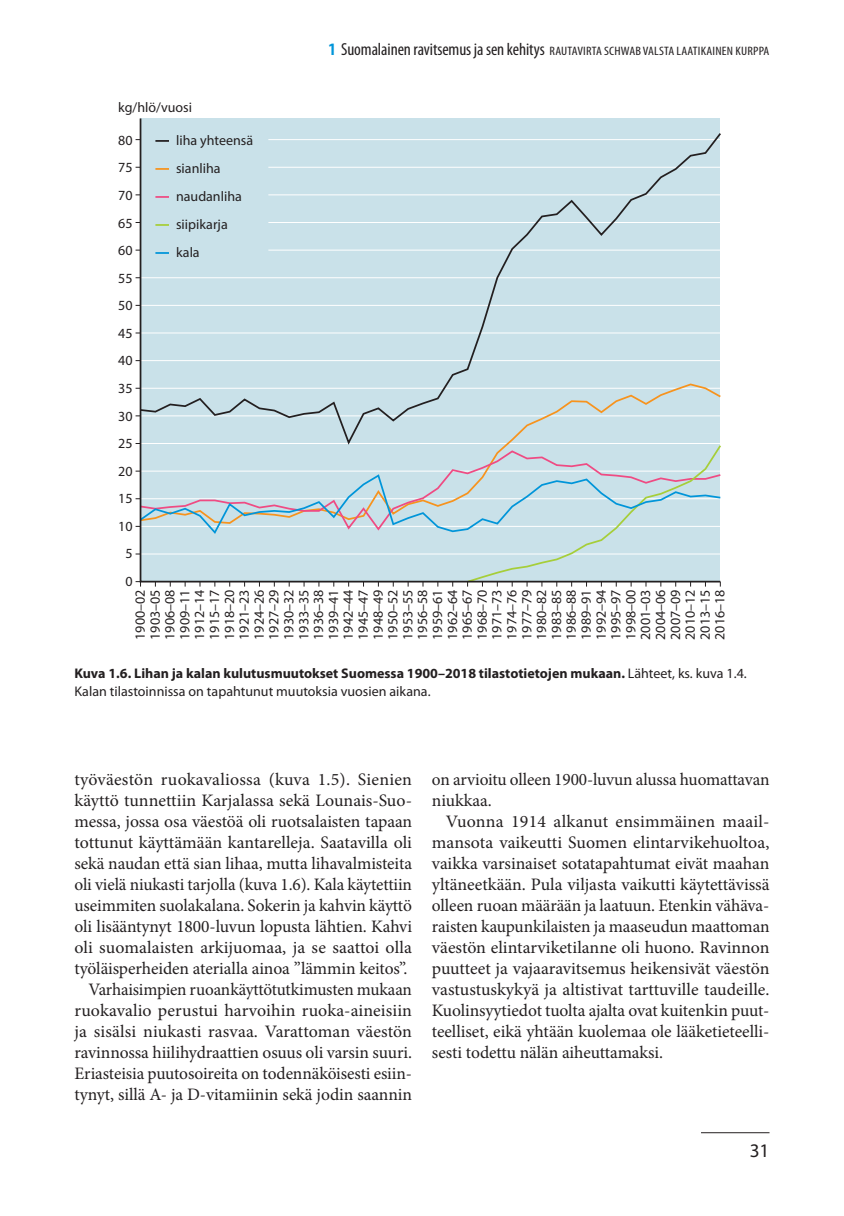
<style>
.page{position:relative;width:844px;height:1216px;background:#fff}
.page>*{position:absolute;margin:0;border:0;box-sizing:border-box;transform-origin:0 0}
.t1{font:19.25px "Myriad Pro";color:#231f20}
.d_leipateksti{font:17.5px/21px "Minion Pro";letter-spacing:-.005em;color:#231f20;text-align:justify}
.t2{font:14px/14.9px "Myriad Pro";color:#231f20}
.d_kuvateksti{font:700 14px/17.5px "Myriad Pro";color:#231f20}
.t3{font:condensed 12.25px "Myriad Pro";letter-spacing:.015em;color:#231f20;scale:1.1 1}
.s1{font-weight:700;font-size:17.5px;color:#0095d9}
.s2{font-size:17.5px}
.s3{font-weight:400}
</style>
<div class="page">
<hr style="left:700px;top:1132px;width:69px;height:1px;background:#231f20">
<svg style="left:139px;top:118px;width:582px;height:465px;background:#c7dee5"></svg>
<p class="t2" style="left:118px;top:100px;width:75px">kg/hlö/vuosi</p>
<p class="t2" style="left:118px;top:126px;width:16px;line-height:27.7px;text-align:center">80<br>75<br>70<br>65<br>60<br>55<br>50<br>45<br>40<br>35<br>30<br>25<br>20<br>15<br>10<br>5<br>0</p>
<p class="t2" style="left:176px;top:126px;width:79px;line-height:28px">liha yhteensä sianliha naudanliha siipikarja kala</p>
<p class="t3" style="left:328px;top:44px;width:402px"><span class="s1">1</span> <span class="s2">Suomalainen ravitsemus ja sen kehitys</span> Rautavirta Schwab Valsta Laatikainen Kurppa</p>
<p class="t2" style="left:132px;top:639px;width:52px;text-align:justify;rotate:-90deg">1900–02<br>1903–05<br>1906–08<br>1909–11<br>1912–14<br>1915–17<br>1918–20<br>1921–23<br>1924–26<br>1927–29<br>1930–32<br>1933–35<br>1936–38<br>1939–41<br>1942–44<br>1945–47<br>1948–49<br>1950–52<br>1953–55<br>1956–58<br>1959–61<br>1962–64<br>1965–67<br>1968–70<br>1971–73<br>1974–76<br>1977–79<br>1980–82<br>1983–85<br>1986–88<br>1989–91<br>1992–94<br>1995–97<br>1998–00<br>2001–03<br>2004–06<br>2007–09<br>2010–12</p>
<p class="t2" style="left:697px;top:639px;width:52px;rotate:-90deg">2013–15<br>2016–18</p>
<p class="d_kuvateksti" style="left:74px;top:664px;width:673px">Kuva 1.6. Lihan ja kalan kulutusmuutokset Suomessa 1900–2018 tilastotietojen mukaan. <span class="s3">Lähteet, ks. kuva 1.4.<br>Kalan tilastoinnissa on tapahtunut muutoksia vuosien aikana.</span></p>
<p class="d_leipateksti" style="left:74px;top:769px;width:339px">työväestön ruokavaliossa (kuva 1.5). Sienien käyttö tunnettiin Karjalassa sekä Lounais-Suo&shy;messa, jossa osa väestöä oli ruotsalaisten tapaan tottunut käyttämään kantarelleja. Saatavilla oli sekä naudan että sian lihaa, mutta lihavalmisteita oli vielä niukasti tarjolla (kuva 1.6). Kala käytettiin useimmiten suolakalana. Sokerin ja kahvin käyttö oli lisääntynyt 1800-luvun lopusta lähtien. Kahvi oli suomalaisten arkijuomaa, ja se saattoi olla työläisperheiden aterialla ainoa ”lämmin keitos”.</p>
<p class="d_leipateksti" style="left:74px;top:979px;width:339px;text-indent:14px">Varhaisimpien ruoankäyttötutkimusten mukaan ruokavalio perustui harvoihin ruoka-aineisiin ja sisälsi niukasti rasvaa. Varattoman väestön ravinnossa hiilihydraattien osuus oli varsin suuri.<br>Eriasteisia puutosoireita on todennäköisesti esiin&shy;tynyt, sillä A- ja D-vitamiinin sekä jodin saannin</p>
<p class="d_leipateksti" style="left:432px;top:769px;width:339px">on arvioitu olleen 1900-luvun alussa huomattavan niukkaa.</p>
<p class="d_leipateksti" style="left:432px;top:811px;width:339px;text-indent:14px">Vuonna 1914 alkanut ensimmäinen maail&shy;mansota vaikeutti Suomen elintarvikehuoltoa, vaikka varsinaiset sotatapahtumat eivät maahan yltäneetkään. Pula viljasta vaikutti käytettävissä olleen ruoan määrään ja laatuun. Etenkin vähäva&shy;raisten kaupunkilaisten ja maaseudun maattoman väestön elintarviketilanne oli huono. Ravinnon puutteet ja vajaaravitsemus heikensivät väestön vastustuskykyä ja altistivat tarttuville taudeille.<br>Kuolinsyytiedot tuolta ajalta ovat kuitenkin puut&shy;teelliset, eikä yhtään kuolemaa ole lääketieteelli&shy;sesti todettu nälän aiheuttamaksi.</p>
<p class="t1" style="left:749px;top:1138px;width:21px">31</p>
</div>
